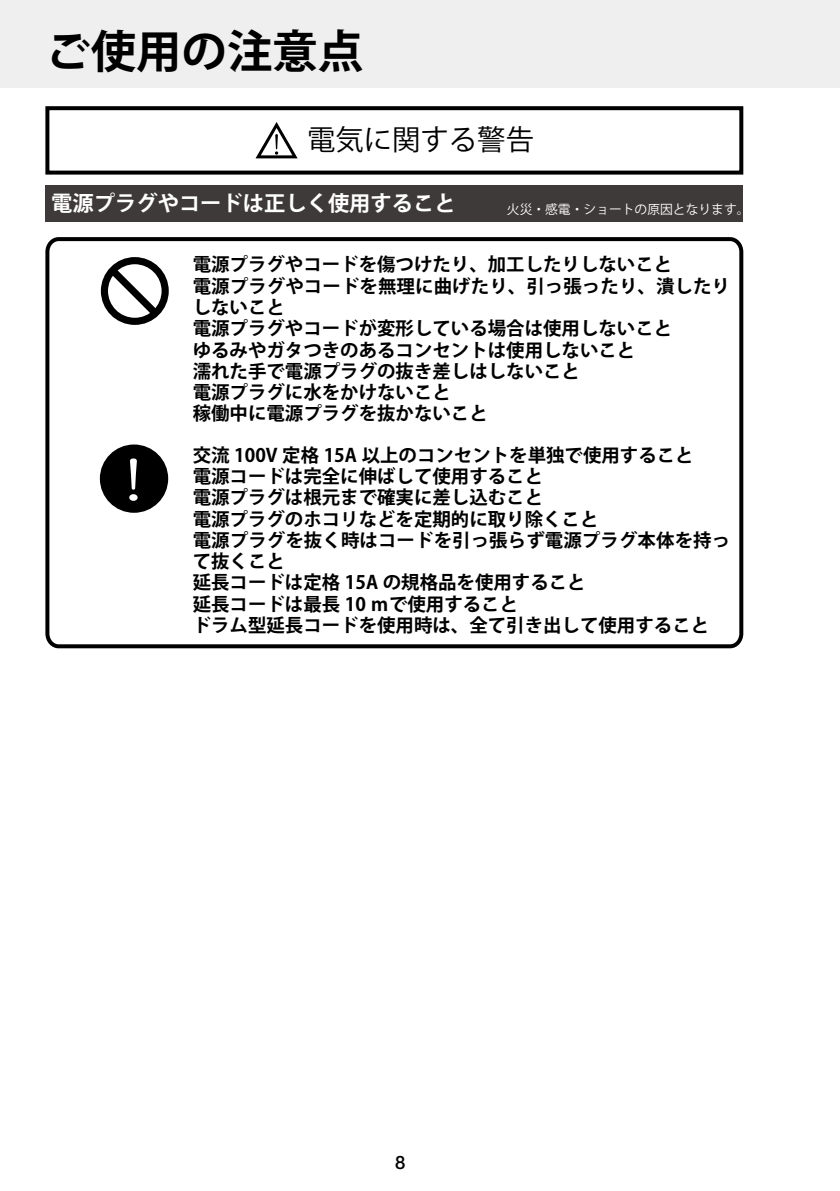
<style>
.page{position:relative;width:840px;height:1191px;background:#fff}
.page>*{position:absolute;margin:0;border:0;box-sizing:border-box;transform-origin:0 0}
.t1{font:700 45.4px "Koz Go Pro";color:#000}
.t2{font:28.4px "Koz Go Pro";color:#000}
.t3{font:700 21.2px "Koz Go Pro";color:#fff}
.t4{font:700 18.4px/21.2px "Koz Go Pro";color:#000}
.t5{font:500 18.4px "Helvetica Neue LT Pro";color:#000}
.t6{font:12.8px "Koz Go Pro";color:#fff}
</style>
<div class="page">
<div style="left:0;top:0;width:839px;height:88px;background:#efefef"></div>
<div style="left:45px;top:106px;width:697px;height:69px;border:4px solid #000"></div>
<div style="left:45px;top:185px;width:697px;height:37px;background:#3e3a39"></div>
<svg style="left:45px;top:237px;width:699px;height:412px"></svg>
<svg style="left:255px;top:122px;width:42px;height:36px"></svg>
<h1 class="t1" style="left:45px;top:22px;width:319px">ご使用の注意点</h1>
<h2 class="t2" style="left:307px;top:121px;width:228px">電気に関する警告</h2>
<p class="t3" style="left:51px;top:190px;width:405px">電源プラグやコードは正しく使用すること</p>
<p class="t6" style="left:506px;top:201px;width:244px">火災・感電・ショートの原因となります。</p>
<p class="t4" style="left:193px;top:255px;width:538px">電源プラグやコードを傷つけたり、加工したりしないこと<br>電源プラグやコードを無理に曲げたり、引っ張ったり、潰したりしないこと<br>電源プラグやコードが変形している場合は使用しないこと<br>ゆるみやガタつきのあるコンセントは使用しないこと<br>濡れた手で電源プラグの抜き差しはしないこと<br>電源プラグに水をかけないこと<br>稼働中に電源プラグを抜かないこと</p>
<p class="t4" style="left:193px;top:445px;width:538px">交流 100V 定格 15A 以上のコンセントを単独で使用すること<br>電源コードは完全に伸ばして使用すること<br>電源プラグは根元まで確実に差し込むこと<br>電源プラグのホコリなどを定期的に取り除くこと<br>電源プラグを抜く時はコードを引っ張らず電源プラグ本体を持って抜くこと<br>延長コードは定格 15A の規格品を使用すること<br>延長コードは最長 10 ｍで使用すること<br>ドラム型延長コードを使用時は、全て引き出して使用すること</p>
<p class="t5" style="left:395px;top:1151px;width:12px">8</p>
</div>
